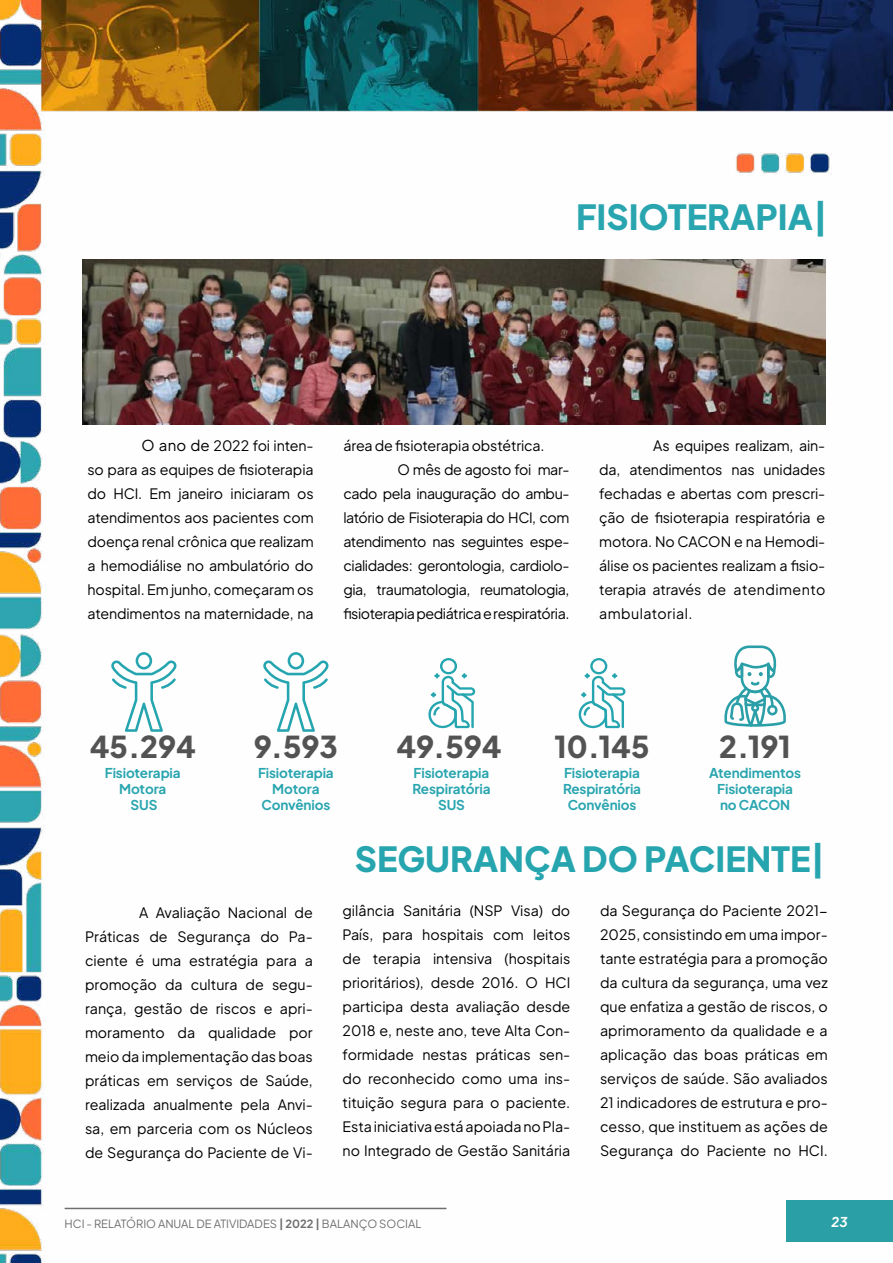
<style>
.page{position:relative;width:893px;height:1263px;background:#fff}
.page>*{position:absolute;margin:0;border:0;box-sizing:border-box;transform-origin:0 0}
.t1{font:800 34.5px "Plus Jakarta Sans";color:#26a5af}
.t2{font:800 34.5px "Plus Jakarta Sans";color:#29a5af}
.t3{font:800 30px "Plus Jakarta Sans";color:#535353}
.t4{font:14.25px/24px "Plus Jakarta Sans";letter-spacing:-.01em;color:#000;text-align:justify}
.t5{font:14.25px "Plus Jakarta Sans";letter-spacing:-.03em;color:#000}
.t6{font:700 13.5px/16.2px "Plus Jakarta Sans";letter-spacing:-.01em;color:#29a5af;text-align:center}
.t7{font:italic 700 13.5px "Plus Jakarta Sans";color:#fff}
.t8{font:11.25px "Plus Jakarta Sans";color:#706f6f}
.s1{font-size:15px}
.s2{font-weight:700}
</style>
<div class="page">
<img style="left:0;top:0;width:893px;height:1263px">
<hr style="left:65px;top:1208px;width:381px;height:1px;background:#706f6f">
<div style="left:787px;top:1201px;width:106px;height:41px;background:#2b9fa6"></div>
<svg style="left:724px;top:645px;width:62px;height:82px"></svg>
<img style="left:83px;top:259px;width:742px;height:166px">
<svg style="left:111px;top:652px;width:66px;height:80px"></svg>
<svg style="left:263px;top:652px;width:66px;height:80px"></svg>
<svg style="left:428px;top:658px;width:47px;height:70px"></svg>
<svg style="left:579px;top:658px;width:46px;height:70px"></svg>
<h1 class="t2" style="left:576px;top:189px;width:253px">FISIOTERAPIA|</h1>
<p class="t4" style="left:88px;top:433px;width:228px;text-indent:54px"><span class="s1">O ano de</span> 2022 foi inten&shy;so para as equipes de fisioterapia do HCI. Em janeiro iniciaram os atendimentos aos pacientes com doença renal crônica que realizam a hemodiálise no ambulatório do hospital. Em junho, começaram os atendimentos na maternidade, na</p>
<p class="t4" style="left:343px;top:432px;width:203px">área de fisioterapia obstétrica.</p>
<p class="t5" style="left:397px;top:458px;width:174px">O mês de agosto foi mar-</p>
<p class="t5" style="left:343px;top:482px;width:228px">cado pela inauguração do ambu-</p>
<p class="t5" style="left:343px;top:506px;width:228px">latório de Fisioterapia do HCI, com</p>
<p class="t5" style="left:343px;top:530px;width:228px">atendimento nas seguintes espe-</p>
<p class="t5" style="left:343px;top:554px;width:228px">cialidades: gerontologia, cardiolo-</p>
<p class="t5" style="left:343px;top:578px;width:228px">gia, traumatologia, reumatologia,</p>
<p class="t5" style="left:343px;top:602px;width:228px">fisioterapia pediátrica e respiratória.</p>
<p class="t4" style="left:599px;top:432px;width:228px;text-indent:54px">As equipes realizam, ain&shy;da, atendimentos nas unidades fechadas e abertas com prescri&shy;ção de fisioterapia respiratória e motora. No CACON e na Hemodi&shy;álise os pacientes realizam a fisio&shy;terapia através de atendimento ambulatorial.</p>
<h2 class="t3" style="left:90px;top:722px;width:108px">45.294</h2>
<h2 class="t3" style="left:254px;top:722px;width:86px">9.593</h2>
<h2 class="t3" style="left:396px;top:722px;width:107px">49.594</h2>
<h2 class="t3" style="left:554px;top:722px;width:97px">10.145</h2>
<h2 class="t3" style="left:719px;top:722px;width:73px">2.191</h2>
<p class="t6" style="left:105px;top:763px;width:77px">Fisioterapia<br>Motora<br>SUS</p>
<p class="t6" style="left:258px;top:763px;width:77px">Fisioterapia<br>Motora<br>Convênios</p>
<p class="t6" style="left:412px;top:763px;width:80px">Fisioterapia<br>Respiratória<br>SUS</p>
<p class="t6" style="left:563px;top:763px;width:80px">Fisioterapia<br>Respiratória<br>Convênios</p>
<p class="t6" style="left:709px;top:763px;width:93px">Atendimentos<br>Fisioterapia no CACON</p>
<h1 class="t1" style="left:355px;top:831px;width:472px">SEGURANÇA DO PACIENTE|</h1>
<p class="t4" style="left:85px;top:899px;width:229px;text-indent:54px">A Avaliação Nacional de Práticas de Segurança do Pa&shy;ciente é uma estratégia para a promoção da cultura de segu&shy;rança, gestão de riscos e apri&shy;moramento da qualidade por meio da implementação das boas práticas em serviços de Saúde, realizada anualmente pela Anvi&shy;sa, em parceria com os Núcleos de Segurança do Paciente de Vi-</p>
<p class="t4" style="left:343px;top:897px;width:229px">gilância Sanitária (NSP Visa) do País, para hospitais com leitos de terapia intensiva (hospitais prioritários), desde 2016. O HCI participa desta avaliação desde 2018 e, neste ano, teve Alta Con&shy;formidade nestas práticas sen&shy;do reconhecido como uma ins&shy;tituição segura para o paciente.<br>Esta iniciativa está apoiada no Pla&shy;no Integrado de Gestão Sanitária</p>
<p class="t4" style="left:600px;top:897px;width:229px">da Segurança do Paciente 2021- 2025, consistindo em uma impor&shy;tante estratégia para a promoção da cultura da segurança, uma vez que enfatiza a gestão de riscos, o aprimoramento da qualidade e a aplicação das boas práticas em serviços de saúde. São avaliados 21 indicadores de estrutura e pro&shy;cesso, que instituem as ações de Segurança do Paciente no HCI.</p>
<p class="t8" style="left:65px;top:1214px;width:358px">HCI - RELATÓRIO ANUAL DE ATIVIDADES <span class="s2">| 2022 |</span> BALANÇO SOCIAL</p>
<p class="t7" style="left:831px;top:1211px;width:18px">23</p>
</div>
